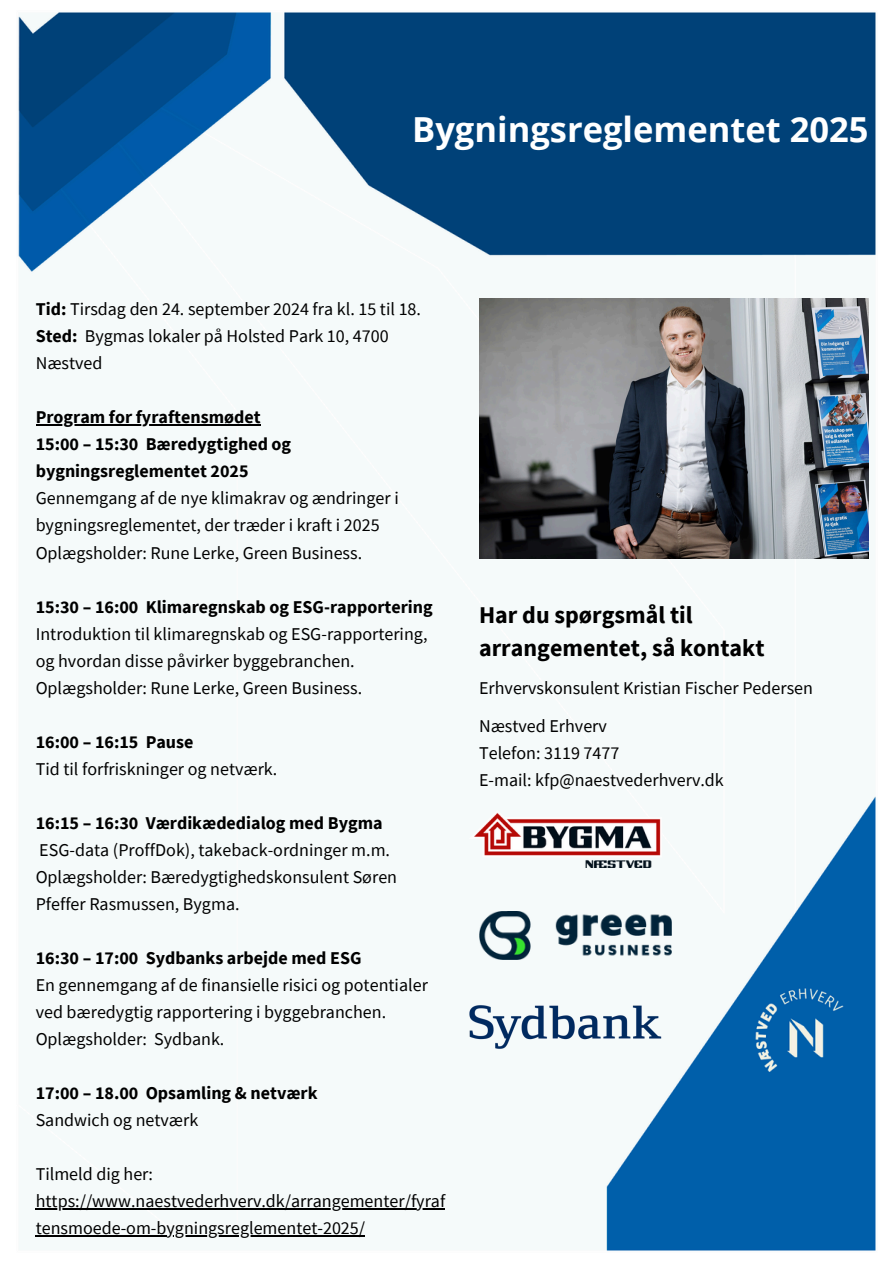
<style>
.page{position:relative;width:894px;height:1264px;background:#fff}
.page>*{position:absolute;margin:0;border:0;box-sizing:border-box;transform-origin:0 0}
.t1{font:700 34.5px "Open Sans";color:#fff}
.t2{font:700 24px/33.2px "Source Sans Pro";color:#000}
.t3{font:18px/27px "Source Sans Pro";color:#000}
.t4{font:700 18px/27px "Source Sans Pro";color:#000}
.s1{font-weight:700}
</style>
<div class="page">
<img style="left:18px;top:12px;width:858px;height:1239px">
<img style="left:479px;top:299px;width:389px;height:260px">
<img style="left:479px;top:911px;width:192px;height:48px">
<img style="left:469px;top:810px;width:192px;height:57px">
<img style="left:469px;top:1002px;width:192px;height:49px">
<hr style="left:36px;top:424px;width:224px;height:1px;background:#000">
<hr style="left:36px;top:1207px;width:409px;height:1px;background:#000">
<hr style="left:36px;top:1234px;width:329px;height:1px;background:#000">
<h1 class="t1" style="left:412px;top:105px;width:458px">Bygningsreglementet 2025</h1>
<p class="t3" style="left:36px;top:295px;width:387px"><span class="s1">Tid:</span> Tirsdag den 24. september 2024 fra kl. 15 til 18.</p>
<p class="t3" style="left:36px;top:322px;width:354px"><span class="s1">Sted:</span> Bygmas lokaler på Holsted Park 10, 4700<br>Næstved</p>
<p class="t4" style="left:36px;top:403px;width:226px">Program for fyraftensmødet</p>
<p class="t4" style="left:36px;top:430px;width:257px">15:00 – 15:30 Bæredygtighed og bygningsreglementet 2025</p>
<p class="t3" style="left:36px;top:484px;width:364px">Gennemgang af de nye klimakrav og ændringer i bygningsreglementet, der træder i kraft i 2025<br>Oplægsholder: Rune Lerke, Green Business.</p>
<p class="t4" style="left:36px;top:592px;width:398px">15:30 – 16:00 Klimaregnskab og ESG-rapportering</p>
<p class="t3" style="left:36px;top:619px;width:393px">Introduktion til klimaregnskab og ESG-rapportering, og hvordan disse påvirker byggebranchen.</p>
<p class="t3" style="left:36px;top:673px;width:328px">Oplægsholder: Rune Lerke, Green Business.</p>
<p class="t4" style="left:36px;top:727px;width:159px">16:00 – 16:15 Pause</p>
<p class="t3" style="left:36px;top:754px;width:243px">Tid til forfriskninger og netværk.</p>
<p class="t4" style="left:36px;top:808px;width:348px">16:15 – 16:30 Værdikædedialog med Bygma</p>
<p class="t3" style="left:39px;top:835px;width:352px">ESG-data (ProffDok), takeback-ordninger m.m.</p>
<p class="t3" style="left:36px;top:862px;width:363px">Oplægsholder: Bæredygtighedskonsulent Søren<br>Pfeffer Rasmussen, Bygma.</p>
<p class="t4" style="left:36px;top:943px;width:327px">16:30 – 17:00 Sydbanks arbejde med ESG</p>
<p class="t3" style="left:36px;top:970px;width:393px">En gennemgang af de finansielle risici og potentialer ved bæredygtig rapportering i byggebranchen.</p>
<p class="t3" style="left:36px;top:1024px;width:190px">Oplægsholder: Sydbank.</p>
<p class="t4" style="left:36px;top:1078px;width:283px">17:00 – 18.00 Opsamling &amp; netværk</p>
<h2 class="t3" style="left:36px;top:1105px;width:164px">Sandwich og netværk</h2>
<p class="t3" style="left:36px;top:1159px;width:119px">Tilmeld dig her:</p>
<p class="t3" style="left:36px;top:1186px;width:411px">https://www.naestvederhverv.dk/arrangementer/fyraf</p>
<p class="t3" style="left:36px;top:1213px;width:331px">tensmoede-om-bygningsreglementet-2025/</p>
<p class="t2" style="left:479px;top:598px;width:287px">Har du spørgsmål til arrangementet, så kontakt</p>
<p class="t3" style="left:479px;top:674px;width:335px">Erhvervskonsulent Kristian Fischer Pedersen</p>
<p class="t3" style="left:479px;top:712px;width:129px">Næstved Erhverv</p>
<p class="t3" style="left:479px;top:739px;width:142px">Telefon: 3119 7477</p>
<p class="t3" style="left:479px;top:766px;width:246px">E-mail: kfp@naestvederhverv.dk</p>
</div>
